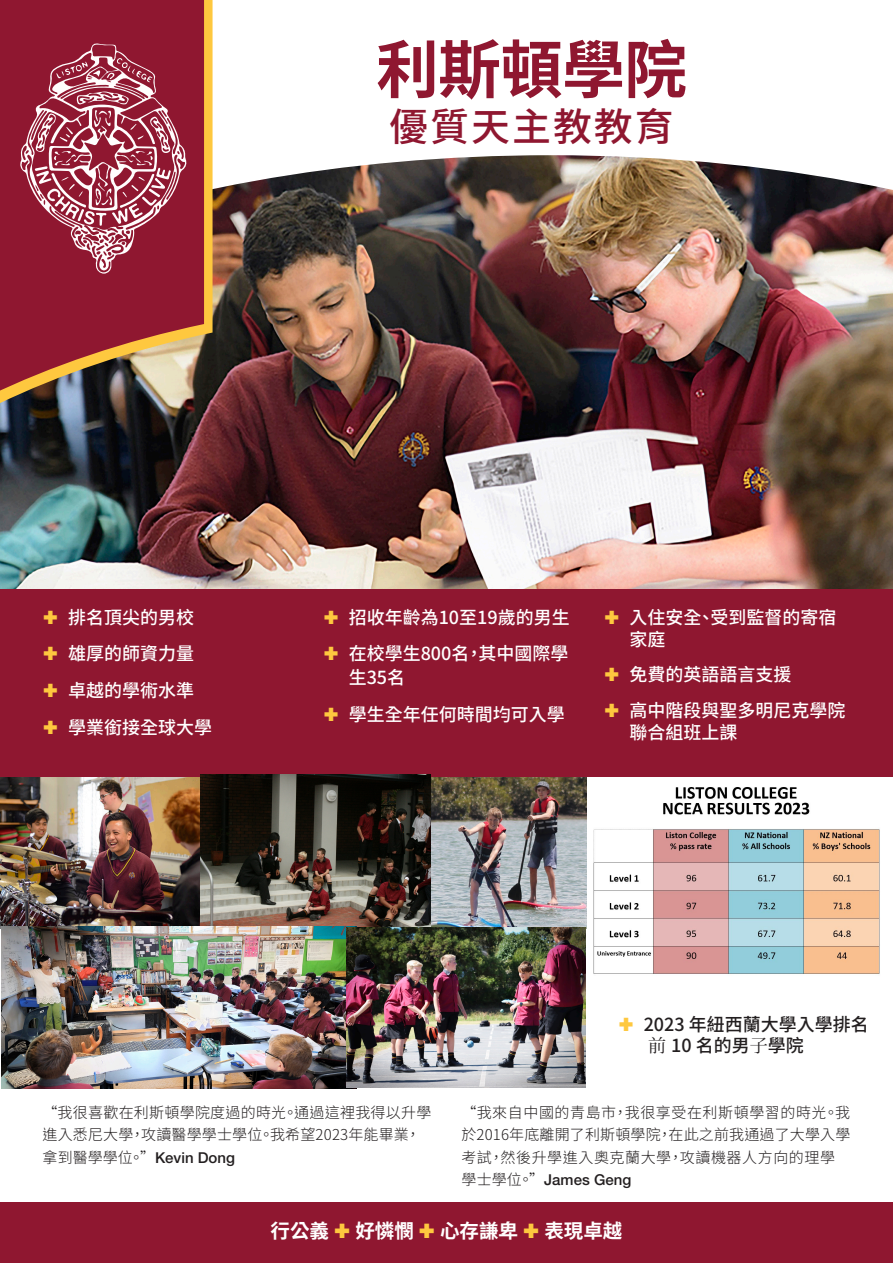
<style>
.page{position:relative;width:893px;height:1263px;background:#fff}
.page>*{position:absolute;margin:0;border:0;box-sizing:border-box;transform-origin:0 0}
.t1{font:700 63px "Source Han Sans TW";letter-spacing:-.015em;color:#8f1730}
.t2{font:500 39px "Source Han Sans TW";letter-spacing:.05em;color:#8f1730}
.Base_Style{font:700 19.5px "Source Han Sans TW";color:#fff}
.t3{font:500 18px/22.5px "Source Han Sans TW";color:#fff}
.t4{font:500 18px/21.1px "Source Han Sans TW";color:#231f20}
.Testimonials{font:300 15px/22.5px "Source Han Sans TW";letter-spacing:.04em;color:#231f20}
.Testimonials-2{font:300 15px/22.5px "Source Han Sans TW";letter-spacing:.02em;color:#231f20}
.s1{font-family:"Koz Min Pr 6 N";font-weight:400}
.s2{font-family:"Helvetica Neue LT Std";font-weight:500}
</style>
<div class="page">
<img style="left:0;top:155px;width:893px;height:434px">
<div style="left:0;top:589px;width:893px;height:188px;background:#8f1730"></div>
<div style="left:0;top:1203px;width:893px;height:60px;background:#8f1730"></div>
<svg style="left:0;top:0;width:213px;height:405px;background:#ab8c42"></svg>
<svg style="left:0;top:0;width:204px;height:397px;background:#94313b"></svg>
<svg style="left:19px;top:43px;width:168px;height:231px;background:#a6475b"></svg>
<img style="left:593px;top:787px;width:287px;height:187px">
<img style="left:0;top:777px;width:200px;height:151px">
<img style="left:431px;top:777px;width:156px;height:151px">
<img style="left:201px;top:775px;width:230px;height:153px">
<img style="left:2px;top:927px;width:354px;height:161px">
<img style="left:346px;top:928px;width:240px;height:159px">
<p class="t1" style="left:376px;top:34px;width:313px">利斯頓學院</p>
<p class="t2" style="left:389px;top:105px;width:286px">優質天主教教育</p>
<p class="t3" style="left:68px;top:606px;width:127px">排名頂尖的男校</p>
<p class="t3" style="left:68px;top:643px;width:127px">雄厚的師資力量</p>
<p class="t3" style="left:68px;top:679px;width:127px">卓越的學術水準</p>
<p class="t3" style="left:68px;top:716px;width:146px">學業銜接全球大學</p>
<p class="t3" style="left:349px;top:606px;width:223px">招收年齡為10至19歲的男生</p>
<p class="t3" style="left:349px;top:642px;width:221px;line-height:24px">在校學生800名，其中國際學生35名</p>
<p class="t3" style="left:349px;top:703px;width:218px">學生全年任何時間均可入學</p>
<p class="t3" style="left:629px;top:606px;width:209px">入住安全、受到監督的寄宿家庭</p>
<p class="t3" style="left:629px;top:664px;width:163px">免費的英語語言支援</p>
<p class="t3" style="left:629px;top:699px;width:217px">高中階段與聖多明尼克學院聯合組班上課</p>
<p class="t4" style="left:644px;top:1014px;width:227px">2023 年紐西蘭大學入學排名<span class="s1">前</span> 10 名的男<span class="s1">子</span>學院</p>
<p class="Testimonials-2" style="left:43px;top:1101px;width:390px">“我很喜歡在利斯頓學院度過的時光。通過這裡我得以升學進入悉尼大學，攻讀醫學學士學位。我希望2023年能畢業，拿到醫學學位。”<span class="s2">Kevin Dong</span></p>
<p class="Testimonials" style="left:461px;top:1101px;width:391px">“我來自中國的青島市，我很享受在利斯頓學習的時光。我於2016年底離開了利斯頓學院，在此之前我通過了大學入學考試，然後升學進入奧克蘭大學，攻讀機器人方向的理學學士學位。”<span class="s2">James Geng</span></p>
<p class="Base_Style" style="left:271px;top:1220px;width:60px">行公義</p>
<p class="Base_Style" style="left:355px;top:1220px;width:60px">好憐憫</p>
<p class="Base_Style" style="left:440px;top:1220px;width:79px">心存謙卑</p>
<p class="Base_Style" style="left:544px;top:1220px;width:79px">表現卓越</p>
</div>
